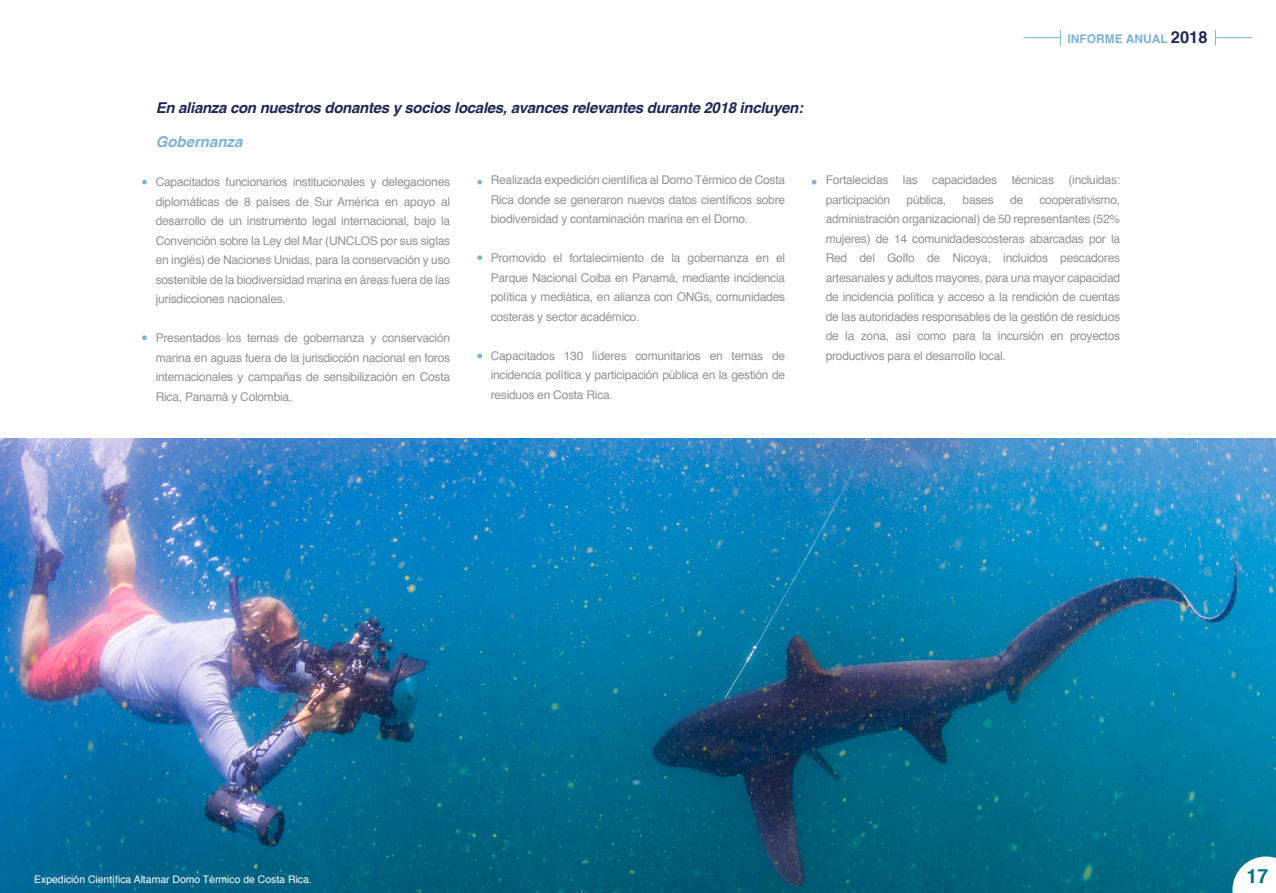
<style>
.page{position:relative;width:1276px;height:893px;background:#fff}
.page>*{position:absolute;margin:0;border:0;box-sizing:border-box;transform-origin:0 0}
.t1{font:700 19.5px "Helvetica";color:#007484}
.t2{font:italic 700 15px "Helvetica";letter-spacing:-.02em;color:#202859}
.t3{font:italic 700 15px "Helvetica";color:#7eb1da}
.t4{font:12px/19.5px "Helvetica";letter-spacing:-.02em;color:#909295;text-align:justify}
.t5{font:700 12px "Helvetica";color:#7eb1da}
.t6{font:10.35px "Helvetica";color:#fff}
.s1{font-size:16.5px;color:#202859}
</style>
<div class="page">
<img style="left:0;top:438px;width:1276px;height:455px">
<svg style="left:1232px;top:856px;width:44px;height:37px"></svg>
<svg style="left:142px;top:180px;width:5px;height:5px"></svg>
<svg style="left:477px;top:180px;width:5px;height:5px"></svg>
<svg style="left:812px;top:180px;width:4px;height:5px"></svg>
<svg style="left:477px;top:255px;width:5px;height:5px"></svg>
<svg style="left:477px;top:354px;width:5px;height:4px"></svg>
<svg style="left:142px;top:335px;width:5px;height:5px"></svg>
<svg style="left:1215px;top:30px;width:1px;height:15px"></svg>
<svg style="left:1060px;top:30px;width:1px;height:15px"></svg>
<hr style="left:1215px;top:37px;width:37px;height:1px;background:#7eb1da">
<hr style="left:1023px;top:37px;width:37px;height:1px;background:#7eb1da">
<p class="t5" style="left:1067px;top:30px;width:142px">INFORME ANUAL <span class="s1">2018</span></p>
<p class="t2" style="left:156px;top:95px;width:649px">En alianza con nuestros donantes y socios locales, avances relevantes durante 2018 incluyen:</p>
<p class="t3" style="left:156px;top:130px;width:88px">Gobernanza</p>
<p class="t4" style="left:156px;top:173px;width:296px">Capacitados funcionarios institucionales y delegaciones diplomáticas de 8 países de Sur América en apoyo al desarrollo de un instrumento legal internacional, bajo la Convención sobre la Ley del Mar (UNCLOS por sus siglas en inglés) de Naciones Unidas, para la conservación y uso sostenible de la biodiversidad marina en áreas fuera de las jurisdicciones nacionales.</p>
<p class="t4" style="left:156px;top:329px;width:296px">Presentados los temas de gobernanza y conservación marina en aguas fuera de la jurisdicción nacional en foros internacionales y campañas de sensibilización en Costa Rica, Panamá y Colombia.</p>
<p class="t4" style="left:491px;top:170px;width:296px">Realizada expedición científica al Domo Térmico de Costa Rica donde se generaron nuevos datos científicos sobre biodiversidad y contaminación marina en el Domo.</p>
<p class="t4" style="left:491px;top:248px;width:296px">Promovido el fortalecimiento de la gobernanza en el Parque Nacional Coiba en Panamá, mediante incidencia política y mediática, en alianza con ONGs, comunidades costeras y sector académico.</p>
<p class="t4" style="left:491px;top:346px;width:296px">Capacitados 130 líderes comunitarios en temas de incidencia política y participación pública en la gestión de residuos en Costa Rica.</p>
<p class="t4" style="left:825px;top:170px;width:296px">Fortalecidas las capacidades técnicas (incluidas: participación</p>
<p class="t4" style="left:906px;top:190px;width:41px">pública,</p>
<p class="t4" style="left:962px;top:190px;width:33px">bases</p>
<p class="t4" style="left:1010px;top:190px;width:15px">de</p>
<p class="t4" style="left:825px;top:190px;width:296px;text-indent:214px">cooperativismo, administración organizacional) de 50 representantes (52% mujeres) de 14 comunidadescosteras abarcadas por la Red del Golfo de Nicoya, incluidos pescadores artesanales y adultos mayores, para una mayor capacidad de incidencia política y acceso a la rendición de cuentas de las autoridades responsables de la gestión de residuos de la zona, así como para la incursión en proyectos productivos para el desarrollo local.</p>
<p class="t6" style="left:34px;top:872px;width:279px">Expedición Científica Altamar Domo Térmico de Costa Rica.</p>
<h1 class="t1" style="left:1246px;top:861px;width:23px">17</h1>
</div>
